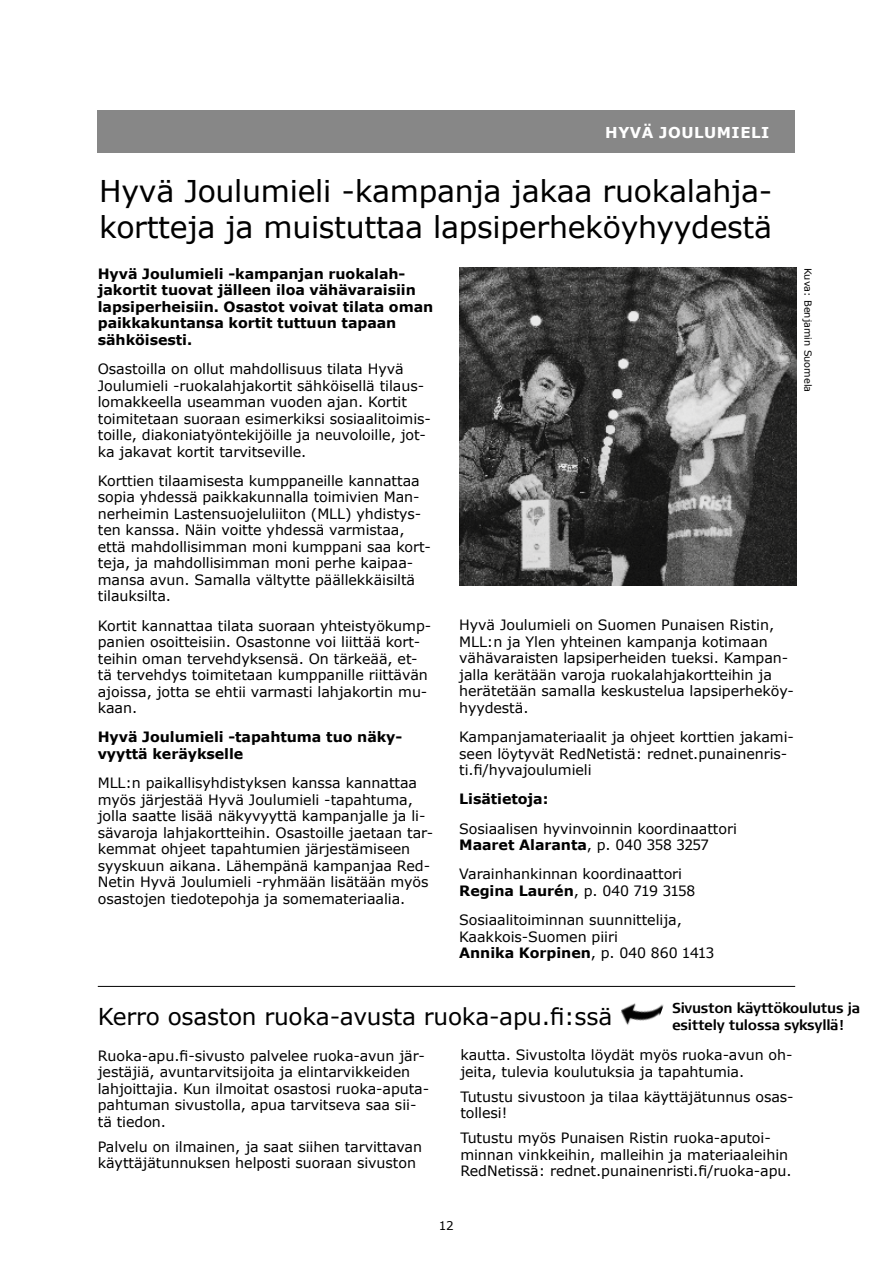
<style>
.page{position:relative;width:893px;height:1263px;background:#fff}
.page>*{position:absolute;margin:0;border:0;box-sizing:border-box;transform-origin:0 0}
.t1{font:30px/36px "Verdana";letter-spacing:-.01em;color:#000}
.t2{font:23.25px "Verdana";letter-spacing:-.01em;color:#000}
.t3{font:700 15px "Verdana";letter-spacing:.035em;color:#fff}
.t4{font:14.25px/16.5px "Verdana";letter-spacing:-.005em;color:#000}
.t5{font:700 14.25px/16.5px "Verdana";letter-spacing:-.005em;color:#000}
.t6{font:700 14.25px/17.1px "Signa Column";letter-spacing:-.02em;color:#000}
.t7{font:12px "Verdana";color:#000}
.t8{font:9.75px "Verdana";color:#000}
.s1{font-weight:700}
</style>
<div class="page">
<div style="left:98px;top:111px;width:697px;height:42px;background:#878787"></div>
<hr style="left:98px;top:986px;width:697px;height:1px;background:#000">
<img style="left:459px;top:268px;width:338px;height:318px">
<img style="left:620px;top:1003px;width:44px;height:22px">
<p class="t3" style="left:605px;top:122px;width:166px">HYVÄ JOULUMIELI</p>
<h1 class="t1" style="left:99px;top:172px;width:675px">Hyvä Joulumieli -kampanja jakaa ruokalahja&shy;kortteja ja muistuttaa lapsiperheköyhyydestä</h1>
<p class="t5" style="left:98px;top:265px;width:337px">Hyvä Joulumieli -kampanjan ruokalah&shy;jakortit tuovat jälleen iloa vähävaraisiin lapsiperheisiin. Osastot voivat tilata oman paikkakuntansa kortit tuttuun tapaan sähköisesti.</p>
<p class="t4" style="left:98px;top:360px;width:335px">Osastoilla on ollut mahdollisuus tilata Hyvä Joulumieli -ruokalahjakortit sähköisellä tilaus&shy;lomakkeella useamman vuoden ajan. Kortit toimitetaan suoraan esimerkiksi sosiaalitoimis&shy;toille, diakoniatyöntekijöille ja neuvoloille, jot&shy;ka jakavat kortit tarvitseville.</p>
<p class="t4" style="left:98px;top:472px;width:335px">Korttien tilaamisesta kumppaneille kannattaa sopia yhdessä paikkakunnalla toimivien Man&shy;nerheimin Lastensuojeluliiton (MLL) yhdistys&shy;ten kanssa. Näin voitte yhdessä varmistaa, että mahdollisimman moni kumppani saa kort&shy;teja, ja mahdollisimman moni perhe kaipaa&shy;mansa avun. Samalla vältytte päällekkäisiltä tilauksilta.</p>
<p class="t4" style="left:98px;top:617px;width:335px">Kortit kannattaa tilata suoraan yhteistyökump&shy;panien osoitteisiin. Osastonne voi liittää kort&shy;teihin oman tervehdyksensä. On tärkeää, et&shy;tä tervehdys toimitetaan kumppanille riittävän ajoissa, jotta se ehtii varmasti lahjakortin mu&shy;kaan.</p>
<p class="t5" style="left:98px;top:729px;width:306px">Hyvä Joulumieli -tapahtuma tuo näky&shy;vyyttä keräykselle</p>
<p class="t4" style="left:98px;top:775px;width:337px">MLL:n paikallisyhdistyksen kanssa kannattaa myös järjestää Hyvä Joulumieli -tapahtuma, jolla saatte lisää näkyvyyttä kampanjalle ja li&shy;sävaroja lahjakortteihin. Osastoille jaetaan tar&shy;kemmat ohjeet tapahtumien järjestämiseen syyskuun aikana. Lähempänä kampanjaa Red-Netin Hyvä Joulumieli -ryhmään lisätään myös osastojen tiedotepohja ja somemateriaalia.</p>
<p class="t8" style="left:815px;top:268px;width:126px;rotate:90deg">Kuva: Benjamin Suomela</p>
<p class="t4" style="left:459px;top:617px;width:336px">Hyvä Joulumieli on Suomen Punaisen Ristin, MLL:n ja Ylen yhteinen kampanja kotimaan vähävaraisten lapsiperheiden tueksi. Kampan&shy;jalla kerätään varoja ruokalahjakortteihin ja herätetään samalla keskustelua lapsiperheköy&shy;hyydestä.</p>
<p class="t4" style="left:459px;top:728px;width:336px">Kampanjamateriaalit ja ohjeet korttien jakami&shy;seen löytyvät RedNetistä: rednet.punainenris&shy;ti.fi/hyvajoulumieli</p>
<p class="t5" style="left:459px;top:791px;width:91px">Lisätietoja:</p>
<p class="t4" style="left:459px;top:820px;width:279px">Sosiaalisen hyvinvoinnin koordinaattori<br><span class="s1">Maaret Alaranta</span>, p. 040 358 3257</p>
<p class="t4" style="left:459px;top:866px;width:238px">Varainhankinnan koordinaattori<br><span class="s1">Regina Laurén</span>, p. 040 719 3158</p>
<p class="t4" style="left:459px;top:911px;width:256px">Sosiaalitoiminnan suunnittelija,<br>Kaakkois-Suomen piiri<br><span class="s1">Annika Korpinen</span>, p. 040 860 1413</p>
<p class="t6" style="left:672px;top:999px;width:190px">Sivuston käyttökoulutus ja esittely tulossa syksyllä!</p>
<h2 class="t2" style="left:98px;top:1001px;width:516px">Kerro osaston ruoka-avusta ruoka-apu.fi:ssä</h2>
<p class="t4" style="left:98px;top:1047px;width:333px">Ruoka-apu.fi-sivusto palvelee ruoka-avun jär&shy;jestäjiä, avuntarvitsijoita ja elintarvikkeiden lahjoittajia. Kun ilmoitat osastosi ruoka-aputa&shy;pahtuman sivustolla, apua tarvitseva saa sii&shy;tä tiedon.</p>
<p class="t4" style="left:98px;top:1138px;width:326px">Palvelu on ilmainen, ja saat siihen tarvittavan käyttäjätunnuksen helposti suoraan sivuston</p>
<p class="t4" style="left:460px;top:1047px;width:334px">kautta. Sivustolta löydät myös ruoka-avun oh&shy;jeita, tulevia koulutuksia ja tapahtumia.</p>
<p class="t4" style="left:460px;top:1088px;width:335px">Tutustu sivustoon ja tilaa käyttäjätunnus osas&shy;tollesi!</p>
<p class="t4" style="left:460px;top:1130px;width:333px">Tutustu myös Punaisen Ristin ruoka-aputoi&shy;minnan vinkkeihin, malleihin ja materiaaleihin<br>RedNetissä: rednet.punainenristi.fi/ruoka-apu.</p>
<p class="t7" style="left:439px;top:1217px;width:17px">12</p>
</div>
